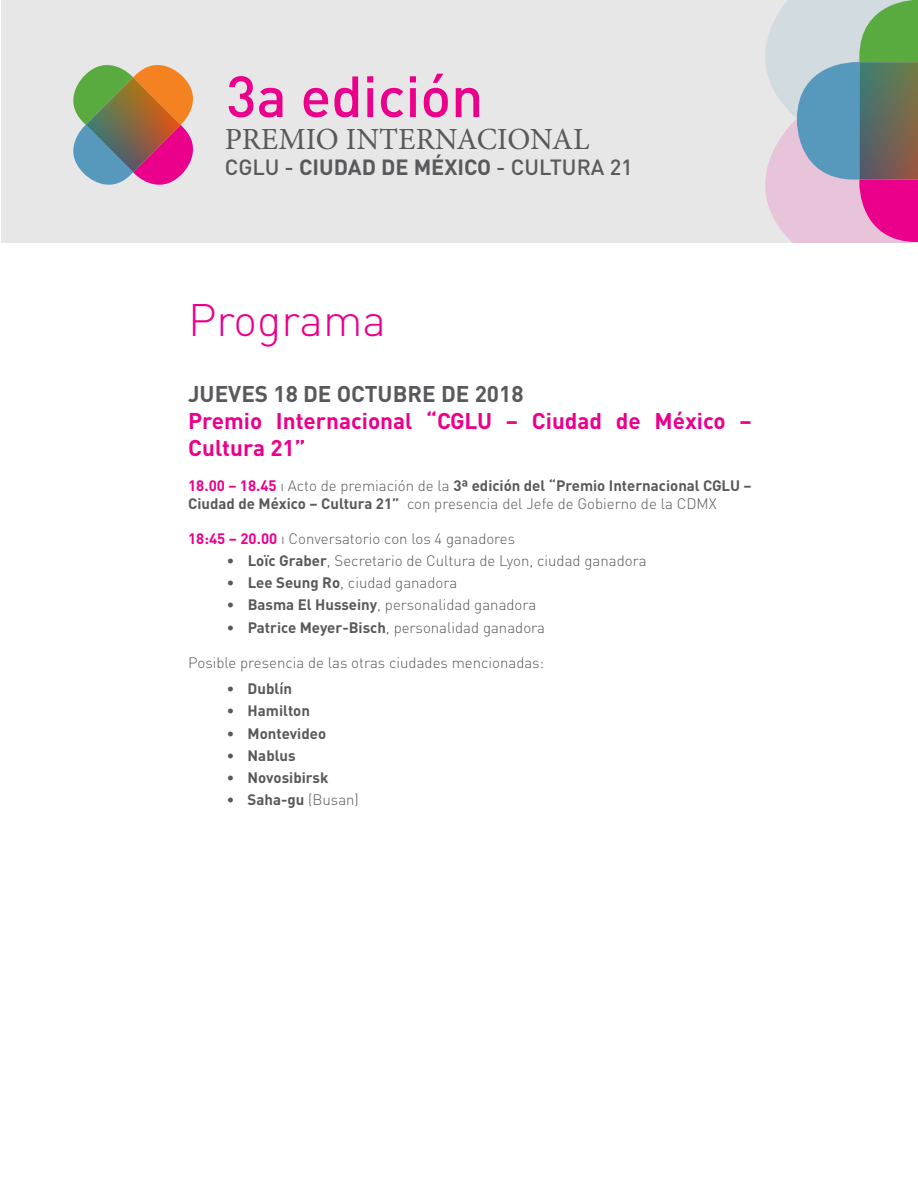
<style>
.page{position:relative;width:918px;height:1188px;background:#fff}
.page>*{position:absolute;margin:0;border:0;box-sizing:border-box;transform-origin:0 0}
.t1{font:500 57px "DIN Pro";color:#eb008c}
.t2{font:300 45px "DIN Pro";color:#eb008c}
.t3{font:30.75px "Minion Pro";color:#59595c}
.t4{font:700 22.5px/27px "DIN Pro";color:#eb008c}
.t5{font:700 22.5px "DIN Pro";color:#59595c}
.t6{font:500 21.75px "DIN Pro";color:#59595c}
.t7{font:300 15px "DIN Pro";color:#59595c}
.t8{font:700 15px/18px "DIN Pro";color:#59595c}
.s1{font-weight:700}
.s2{color:#eb008c}
.s3{font-weight:300}
.s4{font-weight:700;color:#eb008c}
</style>
<div class="page">
<div style="left:2px;top:0;width:916px;height:242px;background:#e7e7e7"></div>
<svg style="left:73px;top:65px;width:120px;height:120px"></svg>
<img style="left:133px;top:77px;width:16px;height:16px">
<img style="left:86px;top:125px;width:95px;height:47px">
<svg style="left:740px;top:0;width:178px;height:243px"></svg>
<img style="left:859px;top:62px;width:59px;height:118px">
<h1 class="t1" style="left:226px;top:58px;width:259px">3a edición</h1>
<h3 class="t3" style="left:225px;top:118px;width:366px">PREMIO INTERNACIONAL</h3>
<h3 class="t6" style="left:225px;top:152px;width:410px">CGLU - <span class="s1">CIUDAD DE MÉXICO</span> - CULTURA 21</h3>
<h2 class="t2" style="left:188px;top:289px;width:200px">Programa</h2>
<h3 class="t5" style="left:188px;top:378px;width:337px">JUEVES 18 DE OCTUBRE DE 2018</h3>
<h3 class="t4" style="left:188px;top:406px;width:565px">Premio Internacional “CGLU – Ciudad de México –<br>Cultura 21”</h3>
<p class="t8" style="left:188px;top:476px;width:565px"><span class="s2">18.00 – 18.45</span> <span class="s3">ı Acto de premiación de la</span> 3ª edición del “Premio Internacional CGLU –<br>Ciudad de México – Cultura 21” <span class="s3">con presencia del Jefe de Gobierno de la CDMX</span></p>
<p class="t7" style="left:188px;top:528px;width:329px"><span class="s4">18:45 – 20.00</span> ı Conversatorio con los 4 ganadores</p>
<p class="t7" style="left:226px;top:550px;width:422px">• <span class="s1">Loïc Graber</span>, Secretario de Cultura de Lyon, ciudad ganadora</p>
<p class="t7" style="left:226px;top:572px;width:232px">• <span class="s1">Lee Seung Ro</span>, ciudad ganadora</p>
<p class="t7" style="left:226px;top:595px;width:311px">• <span class="s1">Basma El Husseiny</span>, personalidad ganadora</p>
<p class="t7" style="left:226px;top:617px;width:320px">• <span class="s1">Patrice Meyer-Bisch</span>, personalidad ganadora</p>
<p class="t7" style="left:188px;top:652px;width:357px">Posible presencia de las otras ciudades mencionadas:</p>
<p class="t8" style="left:226px;top:679px;width:67px"><span class="s3">•</span> Dublín</p>
<p class="t8" style="left:226px;top:701px;width:85px"><span class="s3">•</span> Hamilton</p>
<p class="t8" style="left:226px;top:724px;width:101px"><span class="s3">•</span> Montevideo</p>
<p class="t8" style="left:226px;top:746px;width:71px"><span class="s3">•</span> Nablus</p>
<p class="t8" style="left:226px;top:768px;width:104px"><span class="s3">•</span> Novosibirsk</p>
<p class="t7" style="left:226px;top:790px;width:134px">• <span class="s1">Saha-gu</span> (Busan)</p>
</div>
